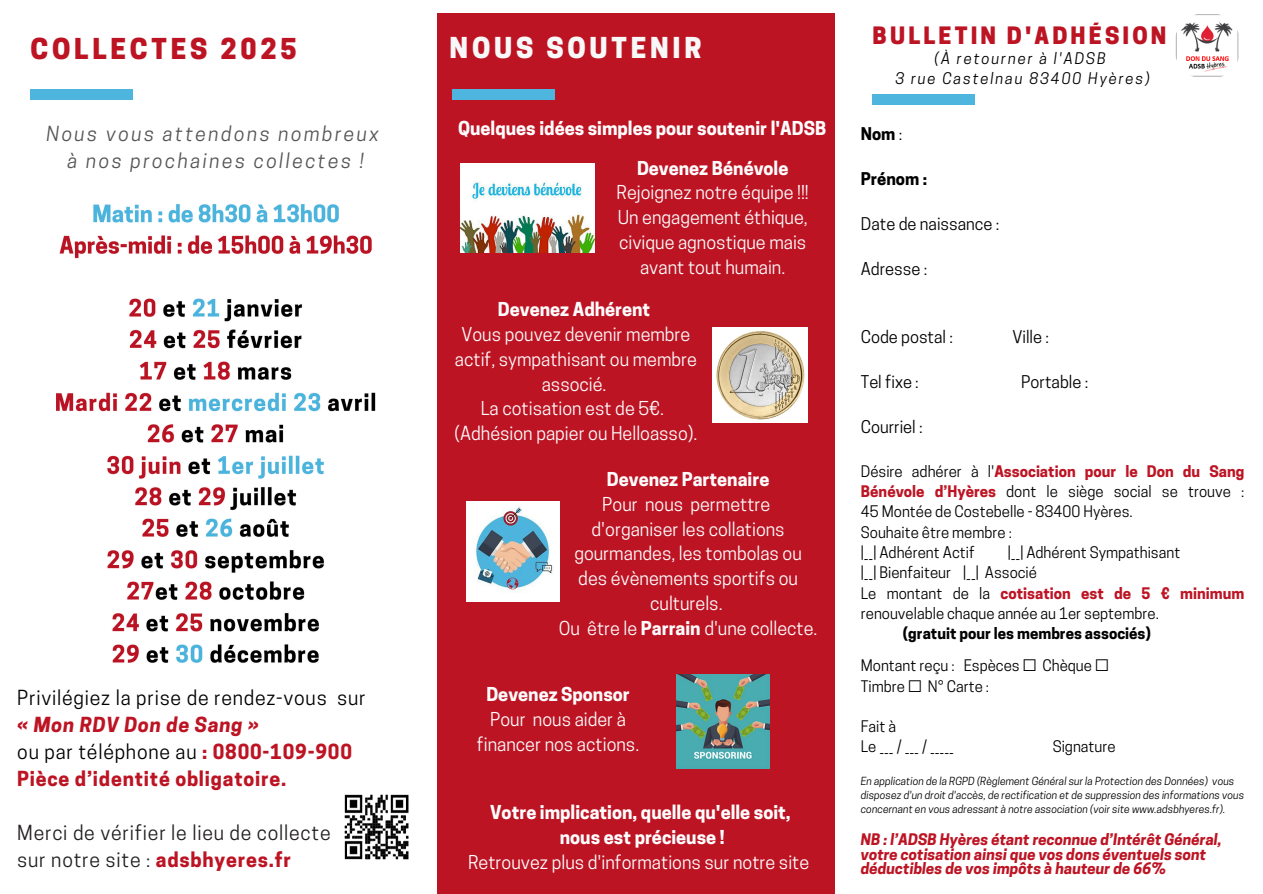
<style>
.page{position:relative;width:1263px;height:894px;background:#fff}
.page>*{position:absolute;margin:0;border:0;box-sizing:border-box;transform-origin:0 0}
.t1{font:800 27px "Cooper Hewitt";letter-spacing:.14em;color:#bd1424}
.t2{font:800 27px "Cooper Hewitt";letter-spacing:.14em;color:#f8f8f8}
.t3{font:800 22.5px "Cooper Hewitt";letter-spacing:.14em;color:#bd1424}
.t4{font:19.5px/27px "Cooper Hewitt";letter-spacing:.04em;color:#000}
.t5{font:19.5px/27px "Cooper Hewitt";letter-spacing:.04em;color:#221f1f}
.t6{font:italic 19.5px/27px "Cooper Hewitt";letter-spacing:.12em;color:#555;text-align:center}
.t7{font:18px/24.8px "Cooper Hewitt";color:#fdfcfc;text-align:center}
.t8{font:700 18px/24.8px "Cooper Hewitt";color:#fffefe;text-align:center}
.t9{font:16.5px "Cooper Hewitt";color:#000}
.t10{font:700 16.5px "Cooper Hewitt";color:#000}
.t11{font:15px/20.2px "Cooper Hewitt";color:#000}
.t12{font:italic 700 15px/14.2px "Cooper Hewitt";color:#bd1424}
.t13{font:italic 15px/20.2px "Cooper Hewitt";letter-spacing:.12em;color:#000;text-align:center}
.t14{font:700 15px "Cooper Hewitt";color:#bd1424}
.t15{font:700 15px "Cooper Hewitt";color:#000}
.t16{font:italic 10.5px/14.2px "Cooper Hewitt";color:#000}
.s1{font-weight:700}
.s2{font-weight:400}
.s3{font-weight:700;font-style:italic;color:#bd1424}
.s4{font-weight:700;color:#bd1424}
.s5{font-weight:400;color:#000}
</style>
<div class="page">
<div style="left:437px;top:13px;width:397px;height:880px;background:#bd1424"></div>
<div style="left:31px;top:90px;width:102px;height:10px;background:#4eb5df"></div>
<div style="left:452px;top:90px;width:102px;height:10px;background:#4eb5df"></div>
<div style="left:872px;top:95px;width:103px;height:10px;background:#4eb5df"></div>
<img style="left:1174px;top:12px;width:67px;height:68px;border-radius:50%">
<img style="left:461px;top:164px;width:133px;height:88px">
<img style="left:466px;top:501px;width:94px;height:100px">
<img style="left:677px;top:674px;width:93px;height:93px">
<img style="left:713px;top:327px;width:94px;height:95px">
<img style="left:344px;top:794px;width:65px;height:66px">
<img style="left:56px;top:204px;width:320px;height:459px">
<h4 class="t1" style="left:31px;top:38px;width:268px">COLLECTES 2025</h4>
<h4 class="t2" style="left:450px;top:38px;width:253px">NOUS SOUTENIR</h4>
<h1 class="t3" style="left:872px;top:27px;width:295px">BULLETIN D'ADHÉSION</h1>
<p class="t13" style="left:895px;top:50px;width:256px">(À retourner à l'ADSB<br>3 rue Castelnau 83400 Hyères)</p>
<h4 class="t6" style="left:46px;top:122px;width:334px">Nous vous attendons nombreux à nos prochaines collectes !</h4>
<h4 class="t8" style="left:458px;top:118px;width:370px">Quelques idées simples pour soutenir l'ADSB</h4>
<h4 class="t7" style="left:617px;top:157px;width:194px"><span class="s1">Devenez Bénévole<br></span>Rejoignez notre équipe !!!<br>Un engagement éthique, civique agnostique mais avant tout humain.</h4>
<h3 class="t10" style="left:861px;top:127px;width:43px">Nom <span class="s2">:</span></h3>
<p class="t10" style="left:861px;top:172px;width:68px">Prénom :</p>
<h3 class="t9" style="left:861px;top:217px;width:140px">Date de naissance :</h3>
<h3 class="t9" style="left:861px;top:262px;width:68px">Adresse :</h3>
<h4 class="t4" style="left:17px;top:686px;width:350px">Privilégiez la prise de rendez-vous sur <span class="s3">« Mon RDV Don de Sang »<br></span>ou par téléphone au <span class="s4">: 0800-109-900<br>Pièce d’identité obligatoire.</span></h4>
<p class="t5" style="left:17px;top:821px;width:315px">Merci de vérifier le lieu de collecte sur notre site : <span class="s4">adsbhyeres.fr</span></p>
<h4 class="t7" style="left:455px;top:299px;width:244px"><span class="s1">Devenez Adhérent<br></span>Vous pouvez devenir membre actif, sympathisant ou membre associé.<br>La cotisation est de 5€.</h4>
<h4 class="t7" style="left:454px;top:423px;width:244px">(Adhésion papier ou Helloasso).</h4>
<h4 class="t7" style="left:559px;top:469px;width:260px"><span class="s1">Devenez Partenaire<br></span>Pour nous permettre d'organiser les collations gourmandes, les tombolas ou des évènements sportifs ou culturels.<br>Ou être le <span class="s1">Parrain</span> d'une collecte.</h4>
<h4 class="t7" style="left:477px;top:684px;width:164px"><span class="s1">Devenez Sponsor<br></span>Pour nous aider à financer nos actions.</h4>
<h4 class="t8" style="left:468px;top:802px;width:343px">Votre implication, quelle qu'elle soit, nous est précieuse !<br><span class="s2">Retrouvez plus d'informations sur notre site</span></h4>
<p class="t9" style="left:861px;top:330px;width:94px">Code postal :</p>
<p class="t9" style="left:1012px;top:330px;width:38px">Ville :</p>
<h3 class="t9" style="left:861px;top:375px;width:59px">Tel fixe :</h3>
<h3 class="t9" style="left:1021px;top:375px;width:69px">Portable :</h3>
<p class="t9" style="left:861px;top:420px;width:63px">Courriel :</p>
<h3 class="t11" style="left:861px;top:463px;width:385px">Désire adhérer à l'<span class="s4">Association pour le Don du Sang Bénévole d’Hyères</span> dont le siège social se trouve :<br>45 Montée de Costebelle - 83400 Hyères.<br>Souhaite être membre :<br>|__| Adhérent Actif</h3>
<h3 class="t11" style="left:1008px;top:544px;width:174px">|__| Adhérent Sympathisant</h3>
<h3 class="t11" style="left:861px;top:564px;width:178px">|__| Bienfaiteur |__| Associé</h3>
<h3 class="t14" style="left:861px;top:587px;width:385px"><span class="s5">Le montant de la</span> cotisation est de 5 € minimum</h3>
<h3 class="t11" style="left:861px;top:604px;width:300px">renouvelable chaque année au 1er septembre.</h3>
<h3 class="t15" style="left:903px;top:627px;width:250px">(gratuit pour les membres associés)</h3>
<p class="t11" style="left:861px;top:657px;width:249px">Montant reçu : Espèces □ Chèque □<br>Timbre □ N° Carte :</p>
<h3 class="t11" style="left:861px;top:718px;width:95px">Fait à<br>Le ___ / ___ / _____</h3>
<h3 class="t11" style="left:1053px;top:738px;width:64px">Signature</h3>
<p class="t16" style="left:861px;top:774px;width:385px">En application de la RGPD (Règlement Général sur la Protection des Données) vous disposez d'un droit d'accès, de rectification et de suppression des informations vous concernant en vous adressant à notre association (voir site www.adsbhyeres.fr).</p>
<h2 class="t12" style="left:861px;top:834px;width:362px">NB : l’ADSB Hyères étant reconnue d’Intérêt Général, votre cotisation ainsi que vos dons éventuels sont déductibles de vos impôts à hauteur de 66%</h2>
</div>
